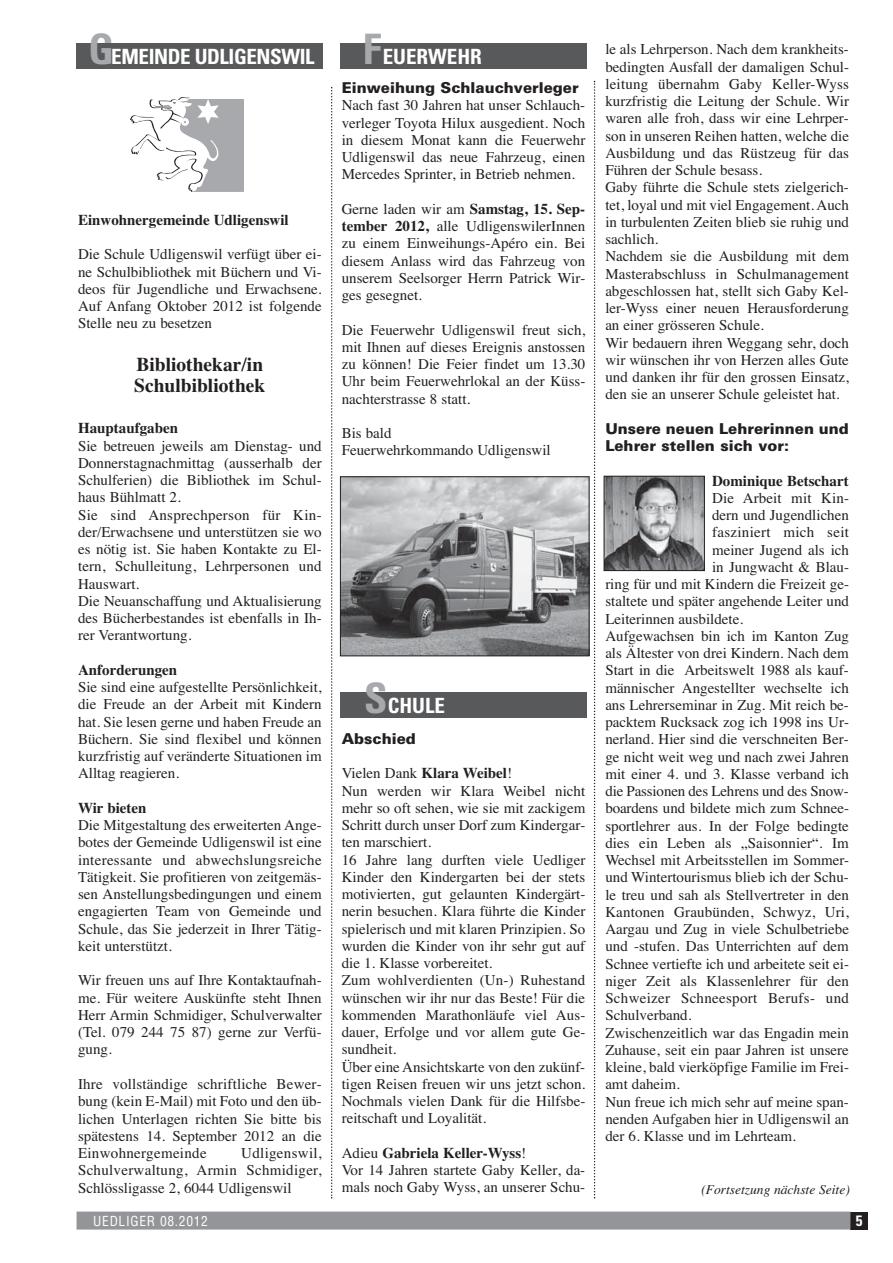
<style>
.page{position:relative;width:893px;height:1263px;background:#fff}
.page>*{position:absolute;margin:0;border:0;box-sizing:border-box;transform-origin:0 0}
.t1{font:700 condensed 21px "Univers";letter-spacing:-.02em;color:#fff}
.t2{font:700 condensed 21px "Univers";color:#fff}
.t3{font:700 19.5px/21px "Times";color:#231f20}
.t4{font:15px/17.2px "Times";color:#231f20;text-align:justify}
.t5{font:700 15px "Times";color:#231f20}
.t6{font:900 15px/17.2px "Univers";color:#231f20}
.t7{font:15px "Times";letter-spacing:.02em;color:#231f20}
.t8{font:700 condensed 15px "Univers";color:#fff}
.t9{font:italic 13.5px "Times";color:#231f20}
.t10{font:condensed 13.5px "Helvetica";letter-spacing:.05em;color:#fff}
.s1{font-size:42px;color:#a7a9ac}
.s2{font-weight:700}
</style>
<div class="page">
<div style="left:850px;top:1212px;width:18px;height:17px;background:#231f20"></div>
<div style="left:77px;top:1211px;width:773px;height:18px;background:#939598"></div>
<svg style="left:331px;top:87px;width:1px;height:1111px"></svg>
<svg style="left:594px;top:81px;width:1px;height:1117px"></svg>
<div style="left:340px;top:43px;width:247px;height:26px;background:#58595b"></div>
<div style="left:340px;top:692px;width:247px;height:25px;background:#58595b"></div>
<img style="left:342px;top:478px;width:245px;height:176px">
<div style="left:340px;top:476px;width:249px;height:180px;border:1px solid #231f20"></div>
<img style="left:606px;top:478px;width:97px;height:91px">
<div style="left:604px;top:476px;width:101px;height:95px;border:1px solid #231f20"></div>
<svg style="left:130px;top:97px;width:114px;height:95px"></svg>
<div style="left:77px;top:43px;width:246px;height:26px;background:#58595b"></div>
<h1 class="t1" style="left:89px;top:49px;width:228px"><span class="s1">G</span>EMEINDE UDLIGENSWIL</h1>
<p class="t5" style="left:78px;top:214px;width:212px">Einwohnergemeinde Udligenswil</p>
<p class="t4" style="left:78px;top:247px;width:245px">Die Schule Udligenswil verfügt über ei&shy;ne Schulbibliothek mit Büchern und Vi&shy;deos für Jugendliche und Erwachsene.<br>Auf Anfang Oktober 2012 ist folgende Stelle neu zu besetzen</p>
<h2 class="t3" style="left:134px;top:356px;width:133px">Bibliothekar/in<br>Schulbibliothek</h2>
<p class="t5" style="left:78px;top:423px;width:102px">Hauptaufgaben</p>
<p class="t4" style="left:78px;top:438px;width:245px;text-align:left">Sie betreuen jeweils am Dienstag- und<br>Donnerstagnachmittag (ausserhalb der<br>Schulferien) die Bibliothek im Schul&shy;haus Bühlmatt 2.<br>Sie sind Ansprechperson für Kin&shy;der/Erwachsene und unterstützen sie wo es nötig ist. Sie haben Kontakte zu El&shy;tern, Schulleitung, Lehrpersonen und<br>Hauswart.<br>Die Neuanschaffung und Aktualisierung des Bücherbestandes ist ebenfalls in Ih&shy;rer Verantwortung.</p>
<p class="t5" style="left:78px;top:664px;width:101px">Anforderungen</p>
<p class="t4" style="left:78px;top:680px;width:245px">Sie sind eine aufgestellte Persönlichkeit, die Freude an der Arbeit mit Kindern hat. Sie lesen gerne und haben Freude an Büchern. Sie sind flexibel und können kurzfristig auf veränderte Situationen im Alltag reagieren.</p>
<p class="t5" style="left:78px;top:802px;width:70px">Wir bieten</p>
<p class="t4" style="left:78px;top:818px;width:245px">Die Mitgestaltung des erweiterten Ange&shy;botes der Gemeinde Udligenswil ist eine interessante und abwechslungsreiche Tätigkeit. Sie profitieren von zeitgemäs&shy;sen Anstellungsbedingungen und einem engagierten Team von Gemeinde und Schule, das Sie jederzeit in Ihrer Tätig&shy;keit unterstützt.</p>
<p class="t4" style="left:78px;top:973px;width:245px">Wir freuen uns auf Ihre Kontaktaufnah&shy;me. Für weitere Auskünfte steht Ihnen Herr Armin Schmidiger, Schulverwalter (Tel. 079 244 75 87) gerne zur Verfü&shy;gung.</p>
<p class="t4" style="left:78px;top:1077px;width:245px">Ihre vollständige schriftliche Bewer&shy;bung (kein E-Mail) mit Foto und den üb&shy;lichen Unterlagen richten Sie bitte bis spätestens 14. September 2012 an die Einwohnergemeinde</p>
<p class="t4" style="left:78px;top:1146px;width:245px;text-indent:163px">Udligenswil, Schulverwaltung, Armin Schmidiger, Schlössligasse 2, 6044 Udligenswil</p>
<h1 class="t2" style="left:363px;top:49px;width:121px"><span class="s1">F</span>EUERWEHR</h1>
<p class="t6" style="left:342px;top:81px;width:239px">Einweihung Schlauchverleger</p>
<p class="t4" style="left:342px;top:98px;width:245px">Nach fast 30 Jahren hat unser Schlauch&shy;verleger Toyota Hilux ausgedient. Noch in diesem Monat kann die Feuerwehr Udligenswil das neue Fahrzeug, einen Mercedes Sprinter, in Betrieb nehmen.</p>
<p class="t4" style="left:342px;top:202px;width:245px">Gerne laden wir am <span class="s2">Samstag, 15. Sep&shy;tember 2012,</span> alle UdligenswilerInnen zu einem Einweihungs-Apéro ein. Bei diesem Anlass wird das Fahrzeug von unserem Seelsorger Herrn Patrick Wir&shy;ges gesegnet.</p>
<p class="t4" style="left:342px;top:322px;width:245px">Die Feuerwehr Udligenswil freut sich, mit Ihnen auf dieses Ereignis anstossen zu können! Die Feier findet um 13.30<br>Uhr beim Feuerwehrlokal an der Küss - nachterstrasse 8 statt.</p>
<p class="t4" style="left:342px;top:426px;width:211px">Bis bald<br>Feuerwehrkommando Udligenswil</p>
<h1 class="t1" style="left:364px;top:697px;width:82px"><span class="s1">S</span>CHULE</h1>
<p class="t6" style="left:342px;top:731px;width:76px">Abschied</p>
<p class="t4" style="left:342px;top:766px;width:245px;text-align:left">Vielen Dank <span class="s2">Klara Weibel</span>!<br>Nun werden wir Klara Weibel nicht mehr so oft sehen, wie sie mit zackigem Schritt durch unser Dorf zum Kindergar&shy;ten marschiert.<br>16 Jahre lang durften viele Uedliger Kinder den Kindergarten bei der stets motivierten, gut gelaunten Kindergärt&shy;nerin besuchen. Klara führte die Kinder spielerisch und mit klaren Prinzipien. So wurden die Kinder von ihr sehr gut auf die 1. Klasse vorbereitet.<br>Zum wohlverdienten (Un-) Ruhestand wünschen wir ihr nur das Beste! Für die kommenden Marathonläufe viel Aus&shy;dauer, Erfolge und vor allem gute Ge&shy;sundheit.<br>Über eine Ansichtskarte von den zukünf&shy;tigen Reisen freuen wir uns jetzt schon.<br>Nochmals vielen Dank für die Hilfsbe&shy;reitschaft und Loyalität.</p>
<p class="t4" style="left:342px;top:1145px;width:245px;text-align:left">Adieu <span class="s2">Gabriela Keller-Wyss</span>!<br>Vor 14 Jahren startete Gaby Keller, da&shy;mals noch Gaby Wyss, an unserer Schu-</p>
<p class="t4" style="left:605px;top:42px;width:245px;text-align:left">le als Lehrperson. Nach dem krankheits&shy;bedingten Ausfall der damaligen Schul&shy;leitung übernahm Gaby Keller-Wyss kurzfristig die Leitung der Schule. Wir waren alle froh, dass wir eine Lehrper&shy;son in unseren Reihen hatten, welche die Ausbildung und das Rüstzeug für das Führen der Schule besass.<br>Gaby führte die Schule stets zielgerich&shy;tet, loyal und mit viel Engagement. Auch in turbulenten Zeiten blieb sie ruhig und sachlich.<br>Nachdem sie die Ausbildung mit dem Masterabschluss in Schulmanagement abgeschlossen hat, stellt sich Gaby Kel&shy;ler-Wyss einer neuen Herausforderung an einer grösseren Schule.<br>Wir bedauern ihren Weggang sehr, doch wir wünschen ihr von Herzen alles Gute und danken ihr für den grossen Einsatz, den sie an unserer Schule geleistet hat.</p>
<p class="t6" style="left:605px;top:421px;width:245px">Unsere neuen Lehrerinnen und<br>Lehrer stellen sich vor:</p>
<p class="t5" style="left:712px;top:475px;width:138px">Dominique Betschart</p>
<p class="t4" style="left:712px;top:491px;width:138px">Die Arbeit mit Kin-</p>
<p class="t4" style="left:712px;top:508px;width:138px">dern und Jugendlichen</p>
<p class="t7" style="left:712px;top:527px;width:138px">fasziniert mich seit</p>
<p class="t4" style="left:712px;top:542px;width:138px">meiner Jugend als ich</p>
<p class="t4" style="left:712px;top:560px;width:138px">in Jungwacht &amp; Blau-</p>
<p class="t4" style="left:605px;top:577px;width:245px">ring für und mit Kindern die Freizeit ge-</p>
<p class="t4" style="left:605px;top:594px;width:245px">staltete und später angehende Leiter und</p>
<p class="t4" style="left:605px;top:611px;width:139px">Leiterinnen ausbildete.</p>
<p class="t4" style="left:605px;top:629px;width:245px">Aufgewachsen bin ich im Kanton Zug</p>
<p class="t4" style="left:605px;top:646px;width:245px">als Ältester von drei Kindern. Nach dem</p>
<p class="t4" style="left:605px;top:663px;width:245px">Start in die Arbeitswelt 1988 als kauf-</p>
<p class="t4" style="left:605px;top:680px;width:245px">männischer Angestellter wechselte ich</p>
<p class="t4" style="left:605px;top:698px;width:245px">ans Lehrerseminar in Zug. Mit reich be-</p>
<p class="t4" style="left:605px;top:715px;width:245px">packtem Rucksack zog ich 1998 ins Ur-</p>
<p class="t4" style="left:605px;top:732px;width:245px">nerland. Hier sind die verschneiten Ber-</p>
<p class="t4" style="left:605px;top:749px;width:245px">ge nicht weit weg und nach zwei Jahren</p>
<p class="t4" style="left:605px;top:767px;width:245px">mit einer 4. und 3. Klasse verband ich</p>
<p class="t4" style="left:605px;top:784px;width:245px">die Passionen des Lehrens und des Snow -</p>
<p class="t4" style="left:605px;top:801px;width:245px">boardens und bildete mich zum Schnee-</p>
<p class="t4" style="left:605px;top:818px;width:245px">sportlehrer aus. In der Folge bedingte</p>
<p class="t4" style="left:605px;top:836px;width:245px">dies ein Leben als „Saisonnier“. Im</p>
<p class="t4" style="left:605px;top:853px;width:245px">Wechsel mit Arbeitsstellen im Sommer-</p>
<p class="t4" style="left:605px;top:870px;width:245px">und Wintertourismus blieb ich der Schu-</p>
<p class="t4" style="left:605px;top:887px;width:245px">le treu und sah als Stellvertreter in den</p>
<p class="t4" style="left:605px;top:905px;width:245px">Kantonen Graubünden, Schwyz, Uri,</p>
<p class="t4" style="left:605px;top:922px;width:245px">Aargau und Zug in viele Schulbetriebe</p>
<p class="t4" style="left:605px;top:939px;width:245px">und -stufen. Das Unterrichten auf dem</p>
<p class="t4" style="left:605px;top:956px;width:245px">Schnee vertiefte ich und arbeitete seit ei-</p>
<p class="t4" style="left:605px;top:974px;width:245px">niger Zeit als Klassenlehrer für den</p>
<p class="t7" style="left:605px;top:993px;width:245px">Schweizer Schneesport Berufs- und</p>
<p class="t4" style="left:605px;top:1008px;width:88px">Schulverband.</p>
<p class="t4" style="left:605px;top:1025px;width:245px">Zwischenzeitlich war das Engadin mein</p>
<p class="t4" style="left:605px;top:1043px;width:245px">Zuhause, seit ein paar Jahren ist unsere</p>
<p class="t4" style="left:605px;top:1060px;width:245px">kleine, bald vierköpfige Familie im Frei-</p>
<p class="t4" style="left:605px;top:1077px;width:76px">amt daheim.</p>
<p class="t4" style="left:605px;top:1094px;width:245px">Nun freue ich mich sehr auf meine span-</p>
<p class="t4" style="left:605px;top:1112px;width:245px">nenden Aufgaben hier in Udligenswil an</p>
<p class="t4" style="left:605px;top:1129px;width:192px">der 6. Klasse und im Lehrteam.</p>
<p class="t9" style="left:701px;top:1184px;width:150px">(Fortsetzung nächste Seite)</p>
<p class="t10" style="left:93px;top:1216px;width:116px">UEDLIGER 08.2012</p>
<p class="t8" style="left:856px;top:1215px;width:8px">5</p>
</div>
